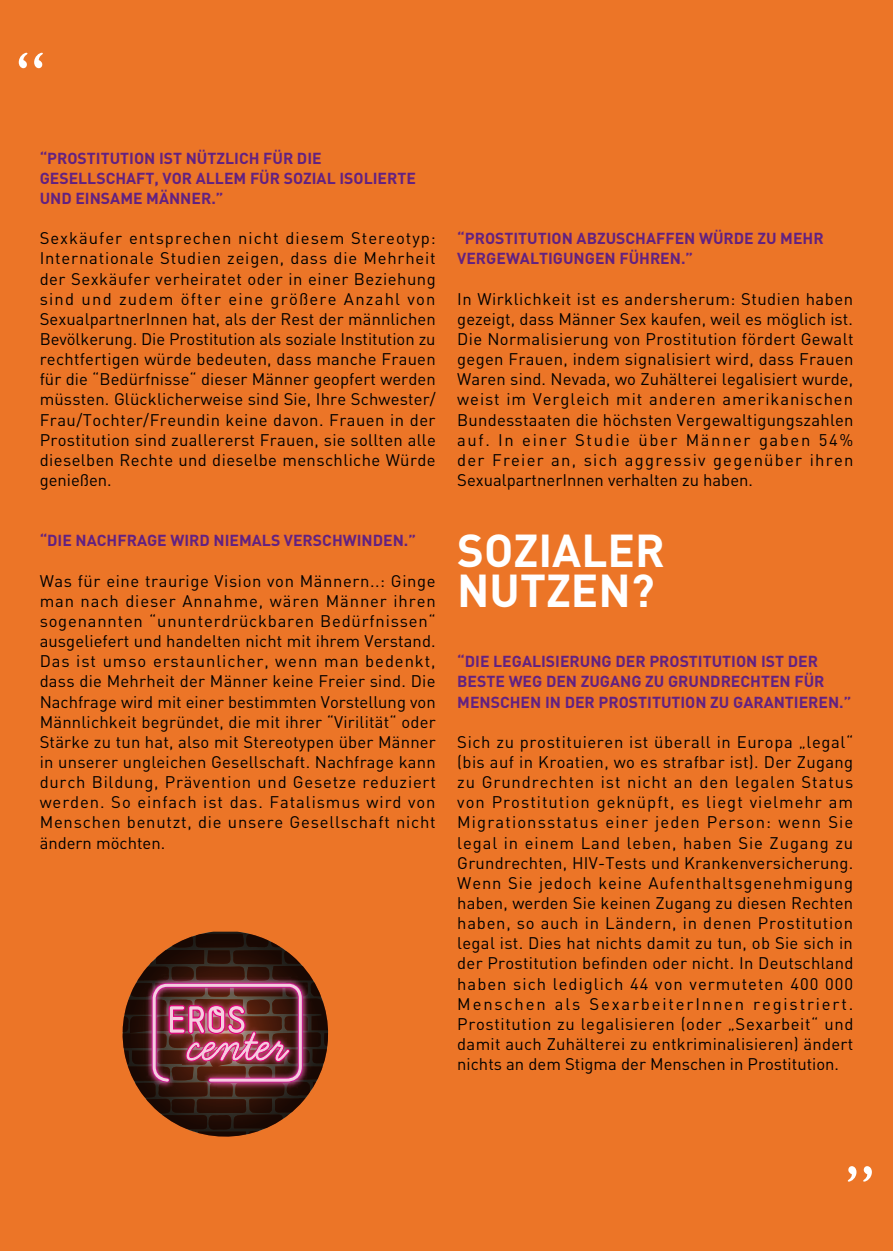
<style>
.page{position:relative;width:893px;height:1251px;background:#fff}
.page>*{position:absolute;margin:0;border:0;box-sizing:border-box;transform-origin:0 0}
.t1{font:76.12px "Joanna";color:#fff}
.t2{font:700 45.5px/40.2px "DIN";color:#fff}
.t3{font:16.62px/20.1px "DIN";color:#000;text-align:justify}
.t4{font:700 15.75px/20.1px "DIN";color:#622181}
</style>
<div class="page">
<div style="left:0;top:0;width:893px;height:1250px;background:#ec7527"></div>
<img style="left:122px;top:932px;width:207px;height:204px">
<h1 class="t1" style="left:12px;top:42px;width:38px">“</h1>
<p class="t4" style="left:40px;top:147px;width:368px">“PROSTITUTION IST N ÜTZLICH FÜR DIE<br>GESELLSCHAFT, VOR ALLEM FÜR SOZIAL ISOLIERTE<br>UN D EINSAME MÄNNE</p>
<p class="t4" style="left:201px;top:187px;width:24px">R.”</p>
<p class="t3" style="left:40px;top:228px;width:398px">Sexkäufer entsprechen nicht diesem Stereotyp:<br>Internationale Studien zeigen, dass die Mehrheit der Sexkäufer verheiratet oder in einer Beziehung sind und zudem öfter eine größere Anzahl von SexualpartnerInnen hat, als der Rest der männlichen Bevölkerung. Die Prostitution als soziale Institution zu rechtfertigen würde bedeuten, dass manche Frauen für die “Bedürfnisse“ dieser Männer geopfert werden müssten. Glücklicherweise sind Sie, Ihre Schwester/ Frau/Tochter/Freundin keine davon. Frauen in der Prostitution sind zuallererst Frauen, sie sollten alle dieselben Rechte und dieselbe menschliche Würde genießen.</p>
<p class="t4" style="left:40px;top:530px;width:378px">“DIE NACH FRAGE WIRD N IEMALS VERSCHWIN DEN.”</p>
<p class="t3" style="left:40px;top:570px;width:398px">Was für eine traurige Vision von Männern..: Ginge man nach dieser Annahme, wären Männer ihren sogenannten “ununterdrückbaren Bedürfnissen“ ausgeliefert und handelten nicht mit ihrem Verstand.<br>Das ist umso erstaunlicher, wenn man bedenkt, dass die Mehrheit der Männer keine Freier sind. Die Nachfrage wird mit einer bestimmten Vorstellung von Männlichkeit begründet, die mit ihrer “Virilität“ oder Stärke zu tun hat, also mit Stereotypen über Männer in unserer ungleichen Gesellschaft. Nachfrage kann durch Bildung, Prävention und Gesetze reduziert werden. So einfach ist das. Fatalismus wird von Menschen benutzt, die unsere Gesellschaft nicht ändern möchten.</p>
<p class="t4" style="left:457px;top:228px;width:368px">“PROSTITUTION ABZUSCHAFFEN WÜRDE ZU MEH R<br>VERGEWALTIGUNGEN</p>
<p class="t4" style="left:619px;top:248px;width:75px">FÜHREN.”</p>
<p class="t3" style="left:457px;top:288px;width:398px">In Wirklichkeit ist es andersherum: Studien haben gezeigt, dass Männer Sex kaufen, weil es möglich ist.<br>Die Normalisierung von Prostitution fördert Gewalt gegen Frauen, indem signalisiert wird, dass Frauen Waren sind. Nevada, wo Zuhälterei legalisiert wurde, weist im Vergleich mit anderen amerikanischen Bundesstaaten die höchsten Vergewaltigungszahlen auf. In einer Studie über Männer gaben 54% der Freier an, sich aggressiv gegenüber ihren SexualpartnerInnen verhalten zu haben.</p>
<h2 class="t2" style="left:457px;top:528px;width:209px">SOZIALER<br>NUTZEN?</h2>
<p class="t4" style="left:457px;top:650px;width:362px">“DIE LEGALISIERUNG DER PROSTITUTION IST DER<br>BESTE WEG DEN ZUGANG ZU GRUN DRECHTEN</p>
<p class="t4" style="left:794px;top:670px;width:32px">FÜR</p>
<p class="t4" style="left:457px;top:691px;width:54px">MENSCHEN</p>
<p class="t4" style="left:545px;top:691px;width:308px">IN DER PROSTITUTION ZU GARANTIEREN .”</p>
<p class="t3" style="left:457px;top:731px;width:398px">Sich zu prostituieren ist überall in Europa „legal“ (bis auf in Kroatien, wo es strafbar ist). Der Zugang zu Grundrechten ist nicht an den legalen Status von Prostitution geknüpft, es liegt vielmehr am Migrationsstatus einer jeden Person: wenn Sie legal in einem Land leben, haben Sie Zugang zu Grundrechten, HIV-Tests und Krankenversicherung.<br>Wenn Sie jedoch keine Aufenthaltsgenehmigung haben, werden Sie keinen Zugang zu diesen Rechten haben, so auch in Ländern, in denen Prostitution legal ist. Dies hat nichts damit zu tun, ob Sie sich in der Prostitution befinden oder nicht. In Deutschland haben sich lediglich 44 von vermuteten 400 000<br>Menschen als SexarbeiterInnen registriert.<br>Prostitution zu legalisieren (oder „Sexarbeit“ und damit auch Zuhälterei zu entkriminalisieren) ändert nichts an dem Stigma der Menschen in Prostitution.</p>
<h1 class="t1" style="left:842px;top:1154px;width:38px">”</h1>
</div>
